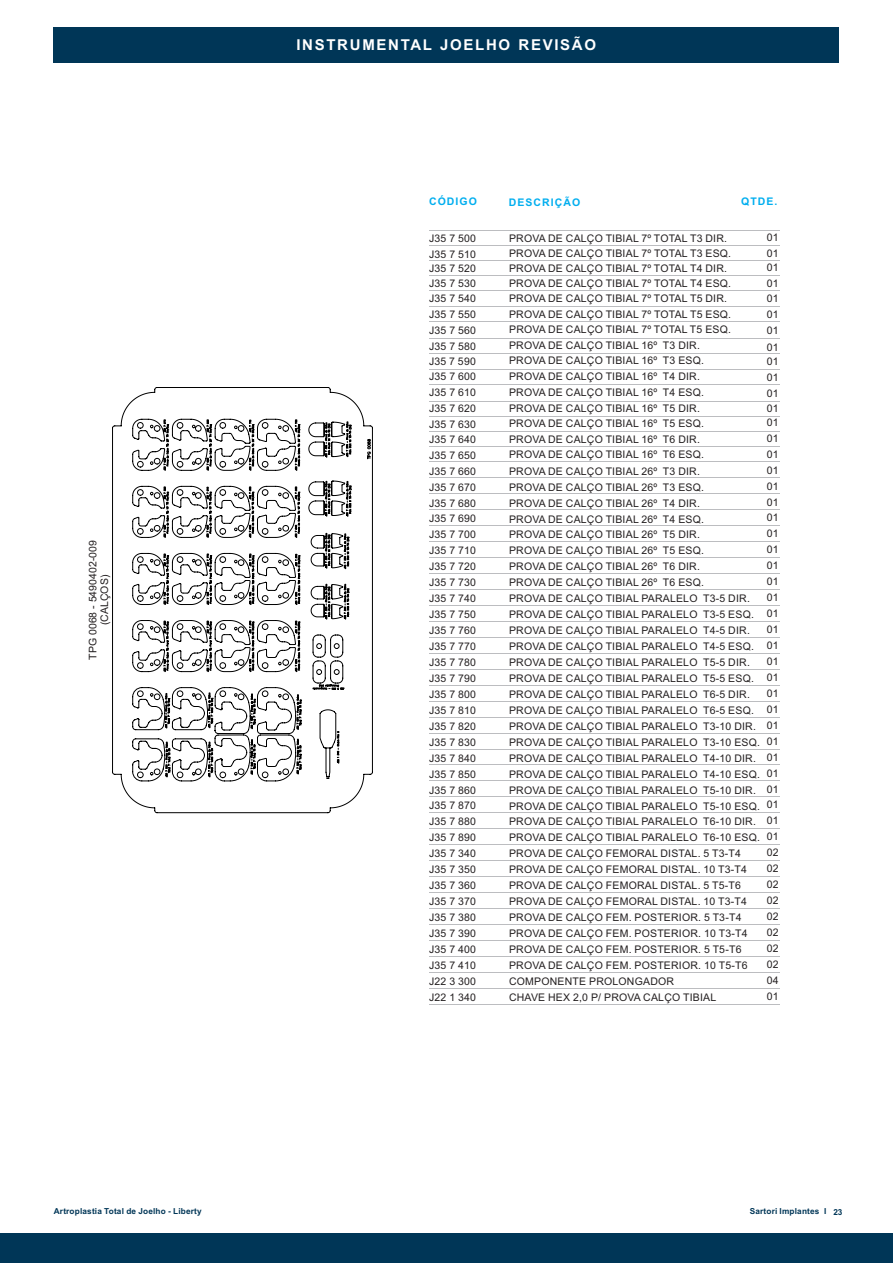
<style>
.page{position:relative;width:893px;height:1263px;background:#fff}
.page>*{position:absolute;margin:0;border:0;box-sizing:border-box;transform-origin:0 0}
.t1{font:700 15px "Arial";letter-spacing:.11em;color:#fff}
.t2{font:10.5px/15.9px "Arial";letter-spacing:.02em;color:#231f20}
.t3{font:10.5px/11.7px "Arial";color:#231f20;text-align:center}
.t4{font:700 10.5px "Arial";letter-spacing:.1em;color:#00aeef}
.t5{font:700 8.25px "Arial";letter-spacing:.02em;color:#003657}
</style>
<div class="page">
<div style="left:0;top:1233px;width:892px;height:30px;background:#003657"></div>
<div style="left:54px;top:27px;width:785px;height:36px;background:#003657"></div>
<svg style="left:112px;top:387px;width:261px;height:427px"></svg>
<svg style="left:132px;top:419px;width:239px;height:363px"></svg>
<hr style="left:429px;top:230px;width:350px;height:1px;background:#bcbdc0">
<hr style="left:429px;top:401px;width:350px;height:1px;background:#bcbdc0">
<hr style="left:429px;top:385px;width:350px;height:1px;background:#bcbdc0">
<hr style="left:429px;top:245px;width:350px;height:1px;background:#bcbdc0">
<hr style="left:429px;top:416px;width:350px;height:1px;background:#bcbdc0">
<hr style="left:429px;top:260px;width:350px;height:1px;background:#bcbdc0">
<hr style="left:429px;top:431px;width:350px;height:1px;background:#bcbdc0">
<hr style="left:429px;top:275px;width:350px;height:1px;background:#bcbdc0">
<hr style="left:429px;top:446px;width:350px;height:1px;background:#bcbdc0">
<hr style="left:429px;top:462px;width:350px;height:1px;background:#bcbdc0">
<hr style="left:429px;top:478px;width:350px;height:1px;background:#bcbdc0">
<hr style="left:429px;top:494px;width:350px;height:1px;background:#bcbdc0">
<hr style="left:429px;top:509px;width:350px;height:1px;background:#bcbdc0">
<hr style="left:429px;top:525px;width:350px;height:1px;background:#bcbdc0">
<hr style="left:429px;top:541px;width:350px;height:1px;background:#bcbdc0">
<hr style="left:429px;top:557px;width:350px;height:1px;background:#bcbdc0">
<hr style="left:429px;top:573px;width:350px;height:1px;background:#bcbdc0">
<hr style="left:429px;top:589px;width:350px;height:1px;background:#bcbdc0">
<hr style="left:429px;top:605px;width:350px;height:1px;background:#bcbdc0">
<hr style="left:429px;top:621px;width:350px;height:1px;background:#bcbdc0">
<hr style="left:429px;top:637px;width:350px;height:1px;background:#bcbdc0">
<hr style="left:429px;top:653px;width:350px;height:1px;background:#bcbdc0">
<hr style="left:429px;top:669px;width:350px;height:1px;background:#bcbdc0">
<hr style="left:429px;top:685px;width:350px;height:1px;background:#bcbdc0">
<hr style="left:429px;top:701px;width:350px;height:1px;background:#bcbdc0">
<hr style="left:429px;top:717px;width:350px;height:1px;background:#bcbdc0">
<hr style="left:429px;top:733px;width:350px;height:1px;background:#bcbdc0">
<hr style="left:429px;top:749px;width:350px;height:1px;background:#bcbdc0">
<hr style="left:429px;top:765px;width:350px;height:1px;background:#bcbdc0">
<hr style="left:429px;top:781px;width:350px;height:1px;background:#bcbdc0">
<hr style="left:429px;top:796px;width:350px;height:1px;background:#bcbdc0">
<hr style="left:429px;top:812px;width:350px;height:1px;background:#bcbdc0">
<hr style="left:429px;top:828px;width:350px;height:1px;background:#bcbdc0">
<hr style="left:429px;top:844px;width:350px;height:1px;background:#bcbdc0">
<hr style="left:429px;top:860px;width:350px;height:1px;background:#bcbdc0">
<hr style="left:429px;top:876px;width:350px;height:1px;background:#bcbdc0">
<hr style="left:429px;top:892px;width:350px;height:1px;background:#bcbdc0">
<hr style="left:429px;top:908px;width:350px;height:1px;background:#bcbdc0">
<hr style="left:429px;top:924px;width:350px;height:1px;background:#bcbdc0">
<hr style="left:429px;top:940px;width:350px;height:1px;background:#bcbdc0">
<hr style="left:429px;top:956px;width:350px;height:1px;background:#bcbdc0">
<hr style="left:429px;top:972px;width:350px;height:1px;background:#bcbdc0">
<hr style="left:429px;top:988px;width:350px;height:1px;background:#bcbdc0">
<hr style="left:429px;top:1004px;width:350px;height:1px;background:#bcbdc0">
<hr style="left:429px;top:291px;width:350px;height:1px;background:#bcbdc0">
<hr style="left:429px;top:306px;width:350px;height:1px;background:#bcbdc0">
<hr style="left:429px;top:338px;width:350px;height:1px;background:#bcbdc0">
<hr style="left:429px;top:369px;width:350px;height:1px;background:#bcbdc0">
<hr style="left:429px;top:321px;width:350px;height:1px;background:#bcbdc0">
<hr style="left:429px;top:353px;width:350px;height:1px;background:#bcbdc0">
<h1 class="t1" style="left:296px;top:39px;width:301px">INSTRUMENTAL JOELHO REVISÃO</h1>
<p class="t4" style="left:429px;top:198px;width:49px">CÓDIGO</p>
<p class="t4" style="left:509px;top:198px;width:73px">DESCRIÇÃO</p>
<p class="t4" style="left:741px;top:197px;width:38px">QTDE.</p>
<p class="t3" style="left:88px;top:660px;width:121px;rotate:-90deg">TPG 0068 - 5490402-009 (CALÇOS)</p>
<p class="t2" style="left:429px;top:231px;width:48px">J35 7 500</p>
<p class="t2" style="left:509px;top:231px;width:219px">PROVA DE CALÇO TIBIAL 7º TOTAL T3 DIR.</p>
<p class="t2" style="left:766px;top:231px;width:13px">01</p>
<p class="t2" style="left:429px;top:247px;width:48px">J35 7 510</p>
<p class="t2" style="left:509px;top:246px;width:224px">PROVA DE CALÇO TIBIAL 7º TOTAL T3 ESQ.</p>
<p class="t2" style="left:766px;top:246px;width:13px">01</p>
<p class="t2" style="left:429px;top:261px;width:48px">J35 7 520</p>
<p class="t2" style="left:509px;top:262px;width:219px">PROVA DE CALÇO TIBIAL 7º TOTAL T4 DIR.</p>
<p class="t2" style="left:766px;top:261px;width:13px">01</p>
<p class="t2" style="left:429px;top:277px;width:48px">J35 7 530</p>
<p class="t2" style="left:429px;top:307px;width:48px">J35 7 550</p>
<p class="t2" style="left:429px;top:339px;width:48px">J35 7 580</p>
<p class="t2" style="left:429px;top:291px;width:48px">J35 7 540</p>
<p class="t2" style="left:429px;top:323px;width:48px">J35 7 560</p>
<p class="t2" style="left:509px;top:277px;width:224px">PROVA DE CALÇO TIBIAL 7º TOTAL T4 ESQ.</p>
<p class="t2" style="left:509px;top:291px;width:219px">PROVA DE CALÇO TIBIAL 7º TOTAL T5 DIR.</p>
<p class="t2" style="left:509px;top:307px;width:224px">PROVA DE CALÇO TIBIAL 7º TOTAL T5 ESQ.</p>
<p class="t2" style="left:509px;top:323px;width:223px">PROVA DE CALÇO TIBIAL 7º TOTAL T5 ESQ.</p>
<p class="t2" style="left:509px;top:338px;width:192px">PROVA DE CALÇO TIBIAL 16º T3 DIR.</p>
<p class="t2" style="left:766px;top:276px;width:13px">01</p>
<p class="t2" style="left:766px;top:292px;width:13px">01</p>
<p class="t2" style="left:766px;top:307px;width:13px">01</p>
<p class="t2" style="left:766px;top:324px;width:13px">01</p>
<p class="t2" style="left:766px;top:340px;width:13px">01</p>
<p class="t2" style="left:429px;top:355px;width:48px">J35 7 590</p>
<p class="t2" style="left:429px;top:386px;width:48px">J35 7 610</p>
<p class="t2" style="left:429px;top:370px;width:48px">J35 7 600</p>
<p class="t2" style="left:509px;top:354px;width:196px">PROVA DE CALÇO TIBIAL 16º T3 ESQ.</p>
<p class="t2" style="left:509px;top:370px;width:192px">PROVA DE CALÇO TIBIAL 16º T4 DIR.</p>
<p class="t2" style="left:509px;top:386px;width:196px">PROVA DE CALÇO TIBIAL 16º T4 ESQ.</p>
<p class="t2" style="left:766px;top:355px;width:13px">01</p>
<p class="t2" style="left:766px;top:370px;width:13px">01</p>
<p class="t2" style="left:766px;top:386px;width:13px">01</p>
<p class="t2" style="left:429px;top:402px;width:48px">J35 7 620</p>
<p class="t2" style="left:509px;top:402px;width:192px">PROVA DE CALÇO TIBIAL 16º T5 DIR.</p>
<p class="t2" style="left:766px;top:401px;width:13px">01</p>
<p class="t2" style="left:429px;top:418px;width:48px">J35 7 630</p>
<p class="t2" style="left:509px;top:417px;width:196px">PROVA DE CALÇO TIBIAL 16º T5 ESQ.</p>
<p class="t2" style="left:766px;top:416px;width:13px">01</p>
<p class="t2" style="left:429px;top:432px;width:48px;text-align:justify">J35 7 640<br>J35 7 650<br>J35 7 660<br>J35 7 670<br>J35 7 680<br>J35 7 690<br>J35 7 700<br>J35 7 710<br>J35 7 720<br>J35 7 730<br>J35 7 740<br>J35 7 750<br>J35 7 760<br>J35 7 770<br>J35 7 780<br>J35 7 790<br>J35 7 800<br>J35 7 810<br>J35 7 820<br>J35 7 830<br>J35 7 840<br>J35 7 850<br>J35 7 860<br>J35 7 870<br>J35 7 880<br>J35 7 890<br>J35 7 340<br>J35 7 350<br>J35 7 360<br>J35 7 370<br>J35 7 380<br>J35 7 390<br>J35 7 400<br>J35 7 410<br>J22 3 300<br>J22 1 340</p>
<p class="t2" style="left:509px;top:433px;width:196px;line-height:14.7px">PROVA DE CALÇO TIBIAL 16º T6 DIR.<br>PROVA DE CALÇO TIBIAL 16º T6 ESQ.</p>
<p class="t2" style="left:509px;top:464px;width:252px">PROVA DE CALÇO TIBIAL 26º T3 DIR.<br>PROVA DE CALÇO TIBIAL 26º T3 ESQ.<br>PROVA DE CALÇO TIBIAL 26º T4 DIR.<br>PROVA DE CALÇO TIBIAL 26º T4 ESQ.<br>PROVA DE CALÇO TIBIAL 26º T5 DIR.<br>PROVA DE CALÇO TIBIAL 26º T5 ESQ.<br>PROVA DE CALÇO TIBIAL 26º T6 DIR.<br>PROVA DE CALÇO TIBIAL 26º T6 ESQ.<br>PROVA DE CALÇO TIBIAL PARALELO T3-5 DIR.<br>PROVA DE CALÇO TIBIAL PARALELO T3-5 ESQ.<br>PROVA DE CALÇO TIBIAL PARALELO T4-5 DIR.<br>PROVA DE CALÇO TIBIAL PARALELO T4-5 ESQ.<br>PROVA DE CALÇO TIBIAL PARALELO T5-5 DIR.<br>PROVA DE CALÇO TIBIAL PARALELO T5-5 ESQ.<br>PROVA DE CALÇO TIBIAL PARALELO T6-5 DIR.<br>PROVA DE CALÇO TIBIAL PARALELO T6-5 ESQ.<br>PROVA DE CALÇO TIBIAL PARALELO T3-10 DIR.<br>PROVA DE CALÇO TIBIAL PARALELO T3-10 ESQ.<br>PROVA DE CALÇO TIBIAL PARALELO T4-10 DIR.<br>PROVA DE CALÇO TIBIAL PARALELO T4-10 ESQ.<br>PROVA DE CALÇO TIBIAL PARALELO T5-10 DIR.<br>PROVA DE CALÇO TIBIAL PARALELO T5-10 ESQ.<br>PROVA DE CALÇO TIBIAL PARALELO T6-10 DIR.<br>PROVA DE CALÇO TIBIAL PARALELO T6-10 ESQ.<br>PROVA DE CALÇO FEMORAL DISTAL. 5 T3-T4<br>PROVA DE CALÇO FEMORAL DISTAL. 10 T3-T4<br>PROVA DE CALÇO FEMORAL DISTAL. 5 T5-T6<br>PROVA DE CALÇO FEMORAL DISTAL. 10 T3-T4<br>PROVA DE CALÇO FEM. POSTERIOR. 5 T3-T4<br>PROVA DE CALÇO FEM. POSTERIOR. 10 T3-T4<br>PROVA DE CALÇO FEM. POSTERIOR. 5 T5-T6<br>PROVA DE CALÇO FEM. POSTERIOR. 10 T5-T6<br>COMPONENTE PROLONGADOR<br>CHAVE HEX 2,0 P/ PROVA CALÇO TIBIAL</p>
<p class="t2" style="left:766px;top:431px;width:13px;text-align:justify">01<br>01<br>01<br>01<br>01<br>01<br>01<br>01<br>01<br>01<br>01<br>01<br>01<br>01<br>01<br>01<br>01<br>01<br>01<br>01<br>01<br>01<br>01<br>01<br>01<br>01<br>02<br>02<br>02<br>02<br>02<br>02<br>02<br>02<br>04<br>01</p>
<p class="t5" style="left:54px;top:1208px;width:149px">Artroplastia Total de Joelho - Liberty</p>
<p class="t5" style="left:749px;top:1208px;width:94px">Sartori Implantes I 23</p>
</div>
